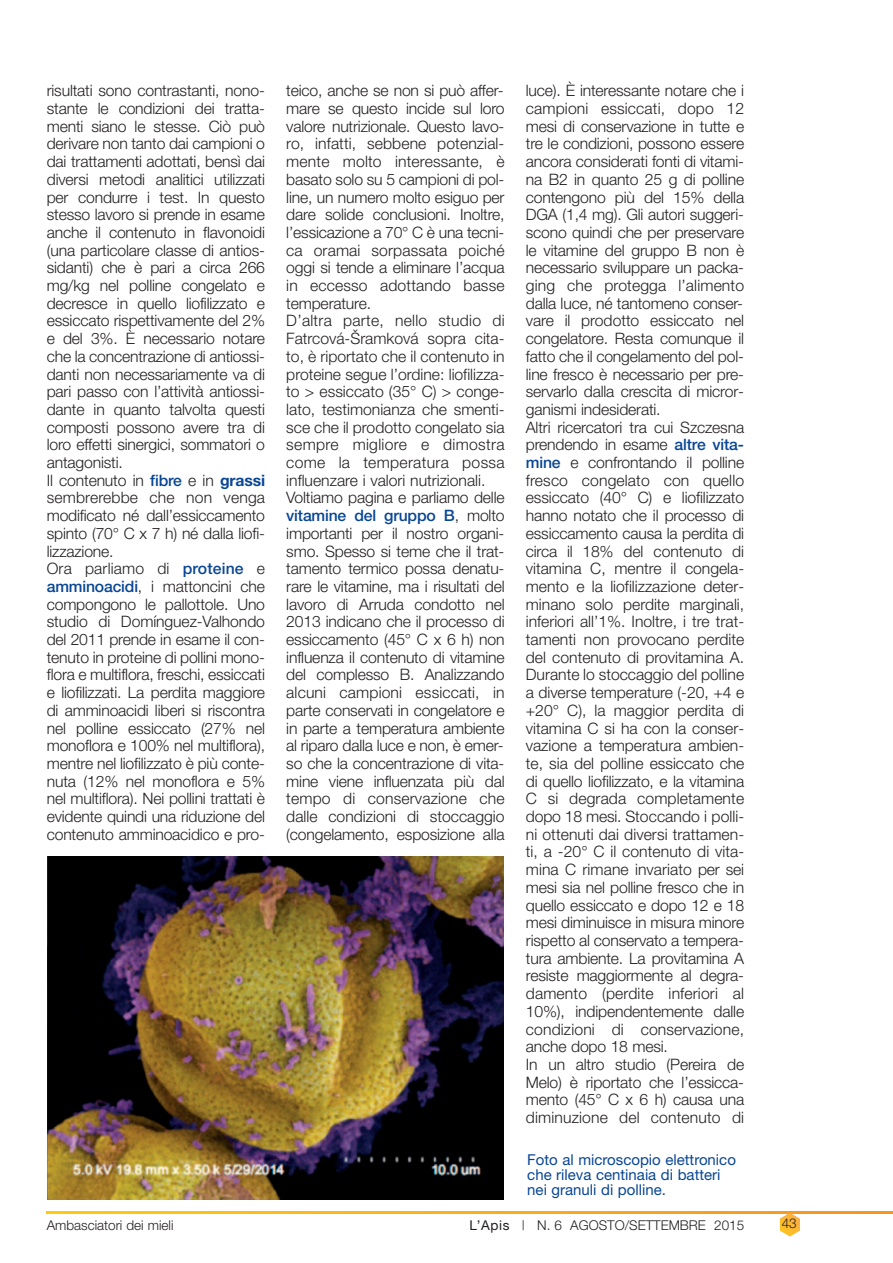
<style>
.page{position:relative;width:893px;height:1263px;background:#fff}
.page>*{position:absolute;margin:0;border:0;box-sizing:border-box;transform-origin:0 0}
.t1{font:300 15.75px/17.7px "Helvetica Neue";letter-spacing:-.01em;color:#231f20}
.t2{font:15px/15px "Helvetica Neue";color:#094694}
.t3{font:300 13.5px "Helvetica Neue";color:#231f20}
.s1{font-weight:500;color:#094694}
.s2{font-weight:700;color:#094694}
.s3{font-weight:400}
</style>
<div class="page">
<svg style="left:47px;top:1212px;width:846px;height:1px"></svg>
<svg style="left:780px;top:1213px;width:20px;height:23px"></svg>
<img style="left:47px;top:856px;width:456px;height:343px">
<p class="t1" style="left:47px;top:83px;width:220px">risultati sono contrastanti, nono&shy;stante le condizioni dei tratta&shy;menti siano le stesse. Ciò può derivare non tanto dai campioni o dai trattamenti adottati, bensì dai diversi metodi analitici utilizzati per condurre i test. In questo stesso lavoro si prende in esame anche il contenuto in flavonoidi (una particolare classe di antios&shy;sidanti) che è pari a circa 266 mg/kg nel polline congelato e decresce in quello liofilizzato e essiccato rispettivamente del 2% e del 3%. È necessario notare che la concentrazione di antiossi&shy;danti non necessariamente va di pari passo con l’attività antiossi&shy;dante in quanto talvolta questi composti possono avere tra di loro effetti sinergici, sommatori o antagonisti.<br>Il contenuto in <span class="s1">fibre</span> e in <span class="s2">grassi </span>sembrerebbe che non venga modificato né dall’essiccamento spinto (70° C x 7 h) né dalla liofi&shy;lizzazione.<br>Ora parliamo di <span class="s1">proteine</span> e <span class="s1">amminoacidi</span>, i mattoncini che compongono le pallottole. Uno studio di Domínguez-Valhondo del 2011 prende in esame il con&shy;tenuto in proteine di pollini mono&shy;flora e multiflora, freschi, essiccati e liofilizzati. La perdita maggiore di amminoacidi liberi si riscontra nel polline essiccato (27% nel monoflora e 100% nel multiflora), mentre nel liofilizzato è più conte&shy;nuta (12% nel monoflora e 5% nel multiflora). Nei pollini trattati è evidente quindi una riduzione del contenuto amminoacidico e pro-</p>
<p class="t1" style="left:286px;top:83px;width:220px">teico, anche se non si può affer&shy;mare se questo incide sul loro valore nutrizionale. Questo lavo&shy;ro, infatti, sebbene potenzial&shy;mente molto interessante, è basato solo su 5 campioni di pol&shy;line, un numero molto esiguo per dare solide conclusioni. Inoltre, l’essicazione a 70° C è una tecni&shy;ca oramai sorpassata poiché oggi si tende a eliminare l’acqua in eccesso adottando basse temperature.<br>D’altra parte, nello studio di<br>Fatrcová-Šramková sopra cita&shy;to, è riportato che il contenuto in proteine segue l’ordine: liofilizza&shy;to &gt; essiccato (35° C) &gt; conge&shy;lato, testimonianza che smenti&shy;sce che il prodotto congelato sia sempre migliore e dimostra come la temperatura possa influenzare i valori nutrizionali.<br>Voltiamo pagina e parliamo delle <span class="s1">vitamine del gruppo B</span>, molto importanti per il nostro organi&shy;smo. Spesso si teme che il trat&shy;tamento termico possa denatu&shy;rare le vitamine, ma i risultati del lavoro di Arruda condotto nel<br>2013 indicano che il processo di essiccamento (45° C x 6 h) non influenza il contenuto di vitamine del complesso B. Analizzando alcuni campioni essiccati, in parte conservati in congelatore e in parte a temperatura ambiente al riparo dalla luce e non, è emer&shy;so che la concentrazione di vita&shy;mine viene influenzata più dal tempo di conservazione che dalle condizioni di stoccaggio (congelamento, esposizione alla</p>
<p class="t1" style="left:526px;top:83px;width:220px">luce). È interessante notare che i campioni essiccati, dopo 12 mesi di conservazione in tutte e tre le condizioni, possono essere ancora considerati fonti di vitami&shy;na B2 in quanto 25 g di polline contengono più del 15% della<br>DGA (1,4 mg). Gli autori suggeri&shy;scono quindi che per preservare le vitamine del gruppo B non è necessario sviluppare un packa&shy;ging che protegga l’alimento dalla luce, né tantomeno conser&shy;vare il prodotto essiccato nel congelatore. Resta comunque il fatto che il congelamento del pol&shy;line fresco è necessario per pre&shy;servarlo dalla crescita di micror&shy;ganismi indesiderati.<br>Altri ricercatori tra cui Szczesna prendendo in esame <span class="s1">altre vita&shy;mine</span> e confrontando il polline fresco congelato con quello essiccato (40° C) e liofilizzato hanno notato che il processo di essiccamento causa la perdita di circa il 18% del contenuto di vitamina C, mentre il congela&shy;mento e la liofilizzazione deter&shy;minano solo perdite marginali, inferiori all’1%. Inoltre, i tre trat&shy;tamenti non provocano perdite del contenuto di provitamina A.<br>Durante lo stoccaggio del polline a diverse temperature (-20, +4 e +20° C), la maggior perdita di vitamina C si ha con la conser&shy;vazione a temperatura ambien&shy;te, sia del polline essiccato che di quello liofilizzato, e la vitamina<br>C si degrada completamente dopo 18 mesi. Stoccando i polli&shy;ni ottenuti dai diversi trattamen&shy;ti, a -20° C il contenuto di vita&shy;mina C rimane invariato per sei mesi sia nel polline fresco che in quello essiccato e dopo 12 e 18 mesi diminuisce in misura minore rispetto al conservato a tempera&shy;tura ambiente. La provitamina A resiste maggiormente al degra&shy;damento (perdite inferiori al<br>10%), indipendentemente dalle condizioni di conservazione, anche dopo 18 mesi.<br>In un altro studio (Pereira de<br>Melo) è riportato che l’essicca&shy;mento (45° C x 6 h) causa una diminuzione del contenuto di</p>
<p class="t2" style="left:527px;top:1153px;width:210px">Foto al microscopio elettronico che rileva centinaia di batteri nei granuli di polline.</p>
<p class="t3" style="left:47px;top:1220px;width:128px">Ambasciatori dei mieli</p>
<p class="t3" style="left:469px;top:1220px;width:276px"><span class="s3">L’Apis</span> | N. 6 AGOSTO/SETTEMBRE 2015</p>
<p class="t3" style="left:782px;top:1219px;width:16px">43</p>
</div>
